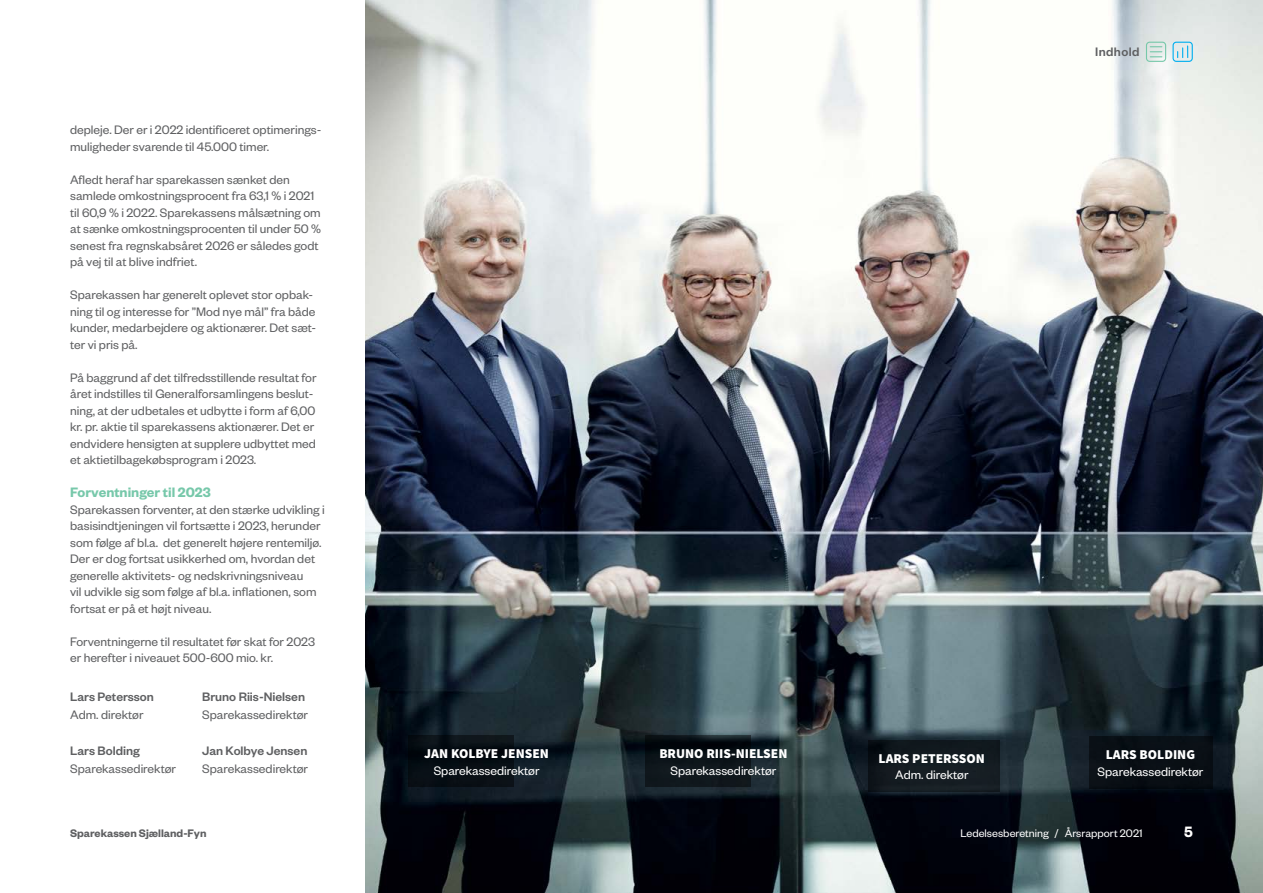
<style>
.page{position:relative;width:1263px;height:893px;background:#fff}
.page>*{position:absolute;margin:0;border:0;box-sizing:border-box;transform-origin:0 0}
.t1{font:600 16.5px "Founders Grotesk";color:#fff}
.t2{font:600 15px "Founders Grotesk";color:#77c8aa}
.t3{font:13.5px/16.5px "Founders Grotesk";color:#5f6062}
.t4{font:13.5px "Founders Grotesk";color:#fff}
.t5{font:900 13.5px "Source Sans Pro";color:#fff}
.t6{font:500 13.5px "Founders Grotesk";color:#5f6062}
.t7{font:500 13.5px "Founders Grotesk";letter-spacing:.03em;color:#5f6062}
.t8{font:12px "Founders Grotesk";color:#fff}
.t9{font:600 12px "Founders Grotesk";color:#5f6062}
</style>
<div class="page">
<img style="left:366px;top:0;width:897px;height:893px">
<div style="left:645px;top:736px;width:106px;height:51px;background:linear-gradient(to bottom,#02090e,#141c21)"></div>
<div style="left:408px;top:736px;width:106px;height:51px;background:#070e14"></div>
<div style="left:1089px;top:736px;width:124px;height:53px;background:#090f15"></div>
<div style="left:868px;top:741px;width:131px;height:51px;background:#131c21"></div>
<div style="left:1146px;top:42px;width:20px;height:20px;border:1px solid #77c8aa;border-radius:3px"></div>
<svg style="left:1150px;top:46px;width:12px;height:11px"></svg>
<div style="left:1172px;top:42px;width:21px;height:20px;border:1px solid #00aeef;border-radius:3px"></div>
<svg style="left:1177px;top:46px;width:11px;height:12px"></svg>
<p class="t3" style="left:70px;top:121px;width:253px">depleje. Der er i 2022 identificeret optimerings&shy;muligheder svarende til 45.000 timer.</p>
<p class="t3" style="left:70px;top:171px;width:253px">Afledt heraf har sparekassen sænket den samlede omkostningsprocent fra 63,1 % i 2021 til 60,9 % i 2022. Sparekassens målsætning om at sænke omkostningsprocenten til under 50 % senest fra regnskabsåret 2026 er således godt på vej til at blive indfriet.</p>
<p class="t3" style="left:70px;top:286px;width:248px">Sparekassen har generelt oplevet stor opbak&shy;ning til og interesse for ”Mod nye mål” fra både kunder, medarbejdere og aktionærer. Det sæt&shy;ter vi pris på.</p>
<p class="t3" style="left:70px;top:369px;width:248px">På baggrund af det tilfredsstillende resultat for året indstilles til Generalforsamlingens beslut&shy;ning, at der udbetales et udbytte i form af 6,00 kr. pr. aktie til sparekassens aktionærer. Det er endvidere hensigten at supplere udbyttet med et aktietilbagekøbsprogram i 2023.</p>
<p class="t2" style="left:70px;top:483px;width:142px">Forventninger til 2023</p>
<p class="t3" style="left:70px;top:501px;width:256px">Sparekassen forventer, at den stærke udvikling i basisindtjeningen vil fortsætte i 2023, herunder som følge af bl.a. det generelt højere rentemiljø.<br>Der er dog fortsat usikkerhed om, hvordan det generelle aktivitets- og nedskrivningsniveau<br>vil udvikle sig som følge af bl.a. inflationen, som fortsat er på et højt niveau.</p>
<p class="t3" style="left:70px;top:633px;width:246px">Forventningerne til resultatet før skat for 2023 er herefter i niveauet 500-600 mio. kr.</p>
<p class="t6" style="left:70px;top:688px;width:85px">Lars Petersson</p>
<p class="t6" style="left:202px;top:688px;width:104px">Bruno Riis-Nielsen</p>
<p class="t3" style="left:70px;top:706px;width:75px">Adm. direktør</p>
<p class="t3" style="left:202px;top:706px;width:107px">Sparekassedirektør</p>
<p class="t6" style="left:70px;top:742px;width:71px">Lars Bolding</p>
<p class="t6" style="left:202px;top:742px;width:107px">Jan Kolbye Jensen</p>
<p class="t3" style="left:70px;top:760px;width:107px">Sparekassedirektør</p>
<p class="t3" style="left:202px;top:760px;width:107px">Sparekassedirektør</p>
<p class="t5" style="left:424px;top:745px;width:126px">JAN KOLBYE JENSEN</p>
<p class="t4" style="left:434px;top:762px;width:107px">Sparekassedirektør</p>
<p class="t7" style="left:1095px;top:44px;width:46px">Indhold</p>
<p class="t5" style="left:659px;top:745px;width:130px">BRUNO RIIS-NIELSEN</p>
<p class="t4" style="left:670px;top:762px;width:107px">Sparekassedirektør</p>
<p class="t5" style="left:879px;top:750px;width:108px">LARS PETERSSON</p>
<p class="t4" style="left:895px;top:767px;width:75px">Adm. direktør</p>
<p class="t5" style="left:1106px;top:746px;width:91px">LARS BOLDING</p>
<p class="t4" style="left:1097px;top:763px;width:107px">Sparekassedirektør</p>
<p class="t9" style="left:70px;top:825px;width:138px">Sparekassen Sjælland-Fyn</p>
<p class="t8" style="left:960px;top:826px;width:184px">Ledelsesberetning / Årsrapport 2021</p>
<p class="t1" style="left:1184px;top:821px;width:10px">5</p>
</div>
